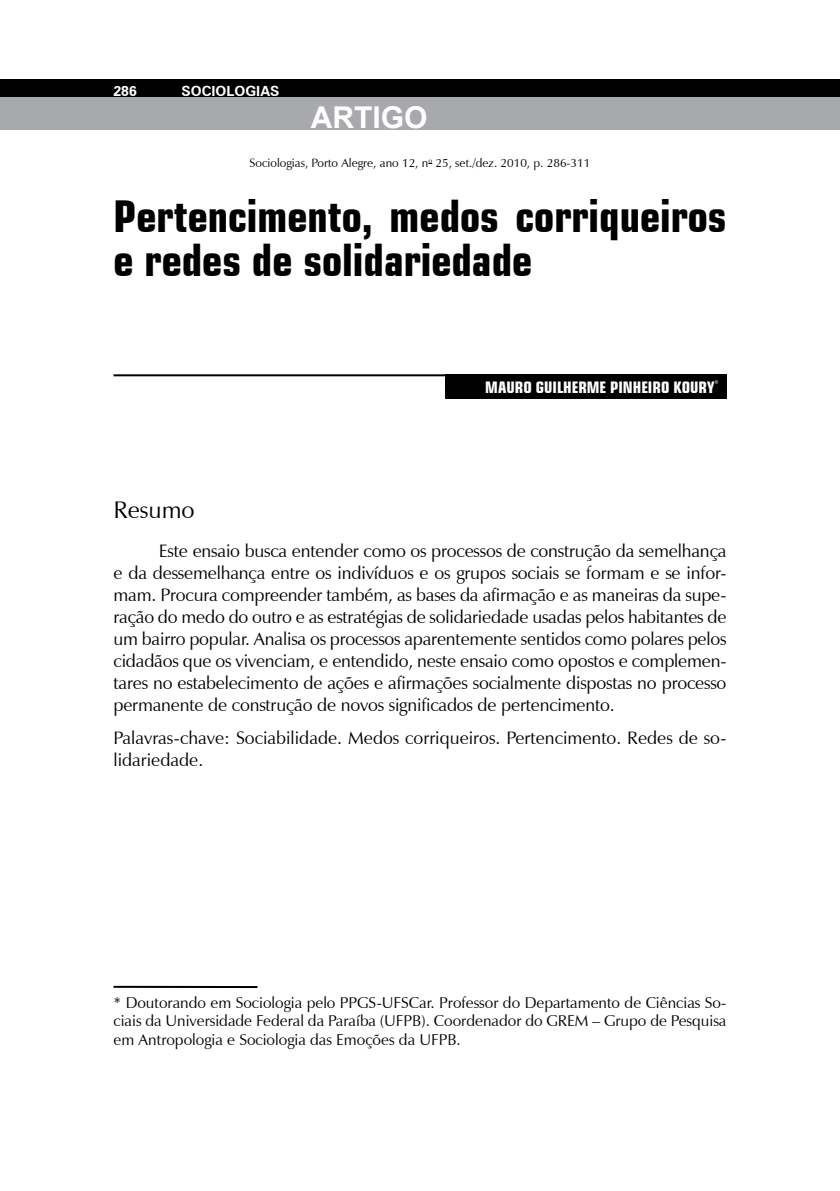
<style>
.page{position:relative;width:840px;height:1191px;background:#fff}
.page>*{position:absolute;margin:0;border:0;box-sizing:border-box;transform-origin:0 0}
.t1{font:700 condensed 44px/44px "Square 721 BT";color:#000}
.t2{font:700 30px "Arial";color:#fff}
.t3{font:24px "Zapf Humanist 601 BT";color:#000}
.t4{font:18px/22px "Zapf Humanist 601 BT";color:#000;text-align:justify}
.t5{font:700 condensed 16px "Square 721 BT";color:#fff}
.t6{font:15.6px/18.8px "Zapf Humanist 601 BT";color:#000;text-align:justify}
.t7{font:700 14px "Zurich BT";color:#fff}
.t8{font:12px "Zapf Humanist 601 BT";color:#000}
</style>
<div class="page">
<div style="left:0;top:79px;width:839px;height:20px;background:#000"></div>
<hr style="left:113px;top:985px;width:144px;height:3px;background:#000">
<div style="left:444px;top:374px;width:282px;height:25px;background:#000"></div>
<hr style="left:113px;top:374px;width:613px;height:2px;background:#000">
<div style="left:0;top:97px;width:839px;height:32px;background:#a7a9ac"></div>
<p class="t7" style="left:113px;top:83px;width:25px">286</p>
<p class="t7" style="left:181px;top:82px;width:99px">SOCIOLOGIAS</p>
<h2 class="t2" style="left:311px;top:98px;width:118px">ARTIGO</h2>
<p class="t8" style="left:249px;top:155px;width:342px">Sociologias, Porto Alegre, ano 12, n<sup>o</sup> 25, set./dez. 2010, p. 286-311</p>
<h1 class="t1" style="left:113px;top:194px;width:614px">Pertencimento, medos corriqueiros e redes de solidariedade</h1>
<p class="t5" style="left:485px;top:377px;width:234px">Mauro Guilherme Pinheiro Koury<sup>*</sup></p>
<h3 class="t3" style="left:113px;top:495px;width:83px">Resumo</h3>
<p class="t4" style="left:113px;top:540px;width:614px;text-indent:45px">Este ensaio busca entender como os processos de construção da semelhança e da dessemelhança entre os indivíduos e os grupos sociais se formam e se infor&shy;mam. Procura compreender também, as bases da afirmação e as maneiras da supe&shy;ração do medo do outro e as estratégias de solidariedade usadas pelos habitantes de um bairro popular. Analisa os processos aparentemente sentidos como polares pelos cidadãos que os vivenciam, e entendido, neste ensaio como opostos e complemen&shy;tares no estabelecimento de ações e afirmações socialmente dispostas no processo permanente de construção de novos significados de pertencimento.</p>
<p class="t4" style="left:113px;top:727px;width:614px">Palavras-chave: Sociabilidade. Medos corriqueiros. Pertencimento. Redes de so&shy;lidariedade.</p>
<p class="t6" style="left:113px;top:992px;width:614px">* Doutorando em Sociologia pelo PPGS-UFSCar. Professor do Departamento de Ciências So&shy;ciais da Universidade Federal da Paraíba (UFPB). Coordenador do GREM – Grupo de Pesquisa em Antropologia e Sociologia das Emoções da UFPB.</p>
</div>
